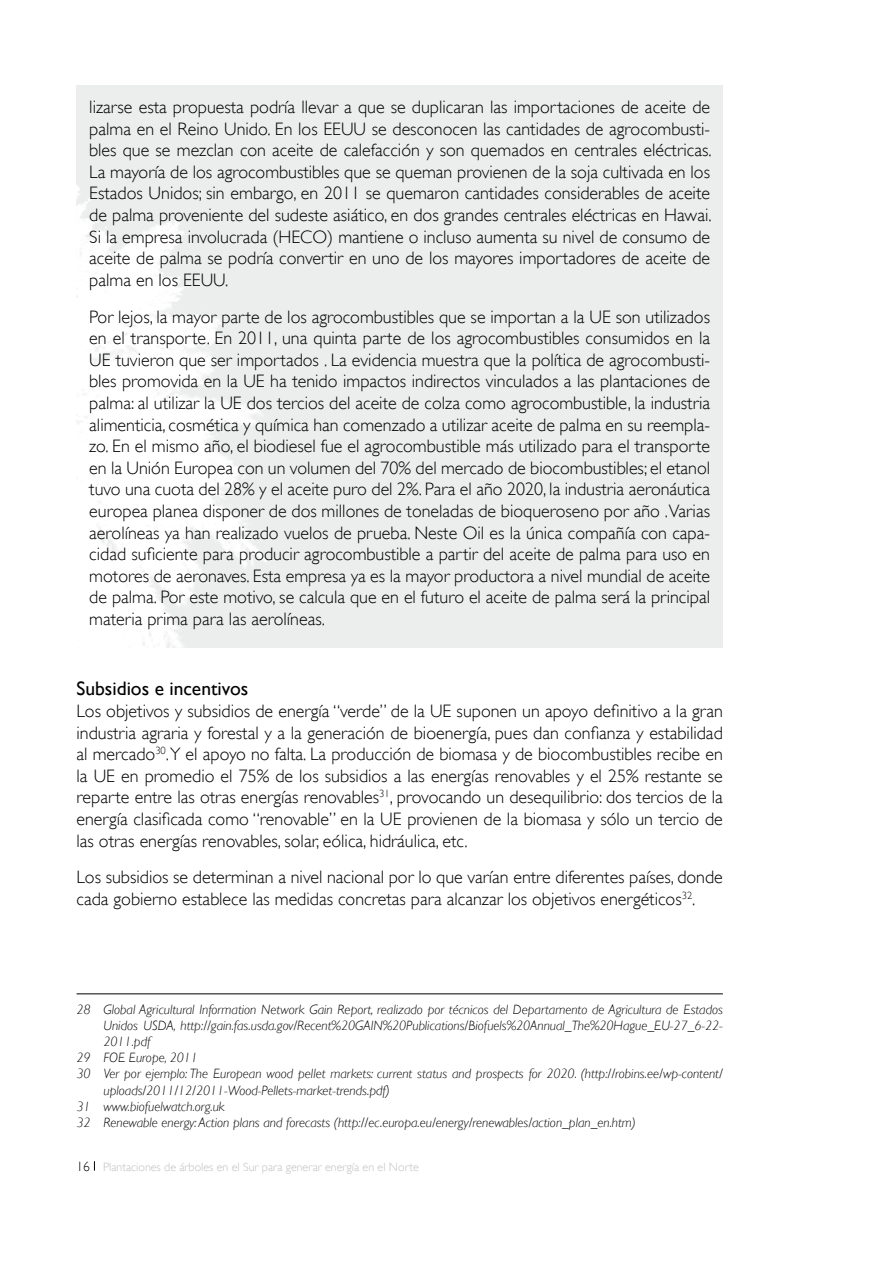
<style>
.page{position:relative;width:893px;height:1263px;background:#fff}
.page>*{position:absolute;margin:0;border:0;box-sizing:border-box;transform-origin:0 0}
.t1{font:19.5px "Gill Sans";color:#000}
.t2{font:300 18px/21.6px "Gill Sans";color:#000;text-align:justify}
.t3{font:italic 300 13.5px "Gill Sans";color:#000}
.t4{font:300 12px "Gill Sans";color:#c0c1c2}
.s1{font-size:13.5px;color:#000}
</style>
<div class="page">
<div style="left:77px;top:85px;width:646px;height:563px;background:#eceded"></div>
<hr style="left:77px;top:993px;width:646px;height:1px;background:#000">
<img style="left:76px;top:185px;width:190px;height:463px">
<p class="t2" style="left:89px;top:96px;width:624px">lizarse esta propuesta podría llevar a que se duplicaran las importaciones de aceite de palma en el Reino Unido. En los EEUU se desconocen las cantidades de agrocombusti&shy;bles que se mezclan con aceite de calefacción y son quemados en centrales eléctricas.<br>La mayoría de los agrocombustibles que se queman provienen de la soja cultivada en los Estados Unidos; sin embargo, en 2011 se quemaron cantidades considerables de aceite de palma proveniente del sudeste asiático, en dos grandes centrales eléctricas en Hawai.<br>Si la empresa involucrada (HECO) mantiene o incluso aumenta su nivel de consumo de aceite de palma se podría convertir en uno de los mayores importadores de aceite de palma en los EEUU.</p>
<p class="t2" style="left:89px;top:306px;width:622px">Por lejos, la mayor parte de los agrocombustibles que se importan a la UE son utilizados en el transporte. En 2011, una quinta parte de los agrocombustibles consumidos en la UE tuvieron que ser importados . La evidencia muestra que la política de agrocombusti&shy;bles promovida en la UE ha tenido impactos indirectos vinculados a las plantaciones de palma: al utilizar la UE dos tercios del aceite de colza como agrocombustible, la industria alimenticia, cosmética y química han comenzado a utilizar aceite de palma en su reempla&shy;zo. En el mismo año, el biodiesel fue el agrocombustible más utilizado para el transporte en la Unión Europea con un volumen del 70% del mercado de biocombustibles; el etanol tuvo una cuota del 28% y el aceite puro del 2%. Para el año 2020, la industria aeronáutica europea planea disponer de dos millones de toneladas de bioqueroseno por año .Varias aerolíneas ya han realizado vuelos de prueba. Neste Oil es la única compañía con capa&shy;cidad suficiente para producir agrocombustible a partir del aceite de palma para uso en motores de aeronaves. Esta empresa ya es la mayor productora a nivel mundial de aceite de palma. Por este motivo, se calcula que en el futuro el aceite de palma será la principal materia prima para las aerolíneas.</p>
<p class="t1" style="left:77px;top:677px;width:173px">Subsidios e incentivos</p>
<p class="t2" style="left:77px;top:700px;width:648px">Los objetivos y subsidios de energía “verde” de la UE suponen un apoyo definitivo a la gran industria agraria y forestal y a la generación de bioenergía, pues dan confianza y estabilidad al mercado<sup>30</sup>.Y el apoyo no falta. La producción de biomasa y de biocombustibles recibe en la UE en promedio el 75% de los subsidios a las energías renovables y el 25% restante se reparte entre las otras energías renovables<sup>31</sup>, provocando un desequilibrio: dos tercios de la energía clasificada como “renovable” en la UE provienen de la biomasa y sólo un tercio de las otras energías renovables, solar, eólica, hidráulica, etc.</p>
<p class="t2" style="left:77px;top:866px;width:648px">Los subsidios se determinan a nivel nacional por lo que varían entre diferentes países, donde cada gobierno establece las medidas concretas para alcanzar los objetivos energéticos<sup>32</sup>.</p>
<p class="t3" style="left:77px;top:1001px;width:648px">28 Global Agricultural Information Network Gain Report, realizado por técnicos del Departamento de Agricultura de Estados</p>
<p class="t3" style="left:104px;top:1018px;width:621px">Unidos USDA, http://gain.fas.usda.gov/Recent%20GAIN%20Publications/Biofuels%20Annual_The%20Hague_EU-27_6-22-</p>
<p class="t3" style="left:104px;top:1034px;width:48px">2011.pdf</p>
<p class="t3" style="left:77px;top:1050px;width:123px">29 FOE Europe, 2011</p>
<p class="t3" style="left:77px;top:1066px;width:648px">30 Ver por ejemplo: The European wood pellet markets: current status and prospects for 2020. (http://robins.ee/wp-content/</p>
<p class="t3" style="left:104px;top:1082px;width:288px">uploads/2011/12/2011-Wood-Pellets-market-trends.pdf)</p>
<p class="t3" style="left:77px;top:1099px;width:150px">31 www.biofuelwatch.org.uk</p>
<p class="t3" style="left:77px;top:1115px;width:561px">32 Renewable energy: Action plans and forecasts (http://ec.europa.eu/energy/renewables/action_plan_en.htm)</p>
<p class="t4" style="left:77px;top:1160px;width:344px"><span class="s1">16</span> Plantaciones de árboles en el Sur para generar energía en el Norte</p>
</div>
